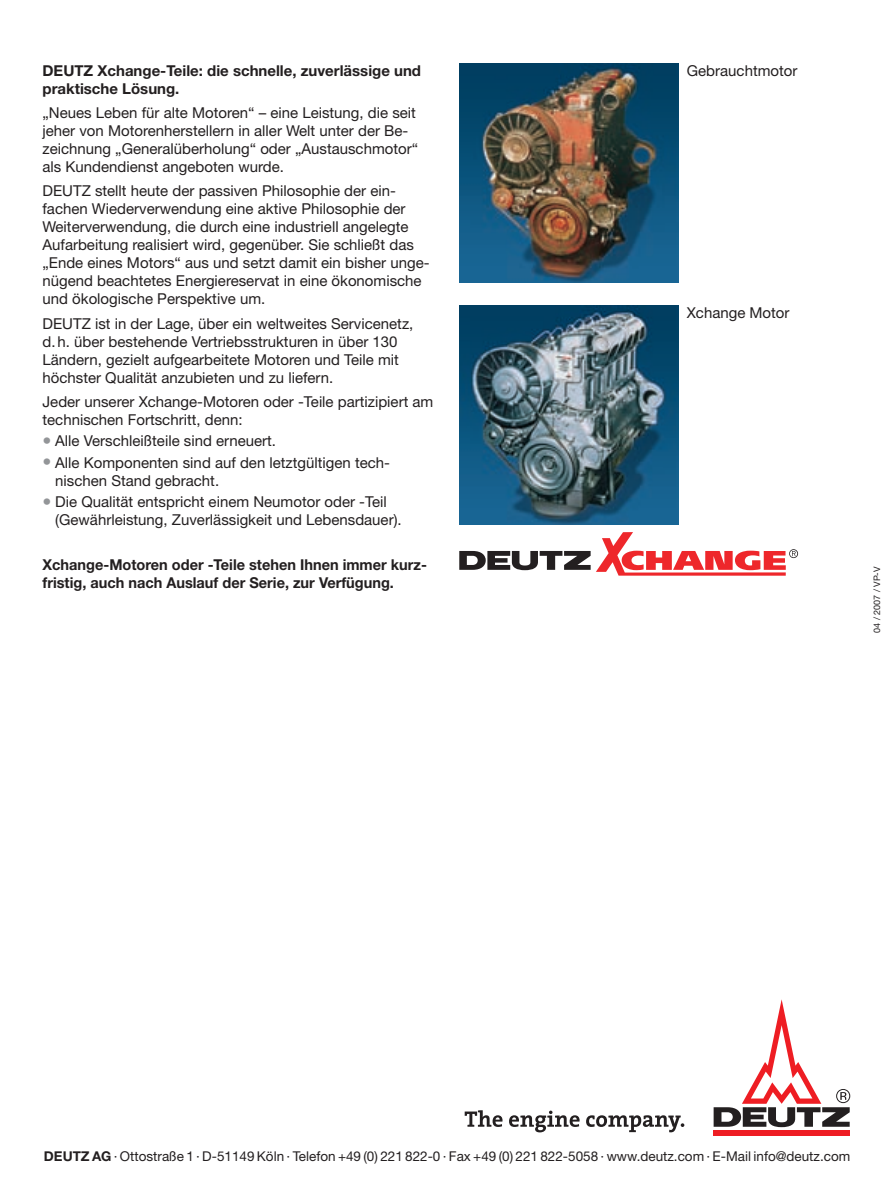
<style>
.page{position:relative;width:893px;height:1191px;background:#fff}
.page>*{position:absolute;margin:0;border:0;box-sizing:border-box;transform-origin:0 0}
.t1{font:15px/18px "Helvetica Neue";color:#231f20}
.t2{font:700 15px/18px "Helvetica Neue";color:#231f20}
.t3{font:13.5px "Helvetica Neue";color:#231f20}
.t4{font:9px "Helvetica Neue";color:#231f20}
.s1{font-size:18px;color:#939598}
.s2{font-weight:700}
</style>
<div class="page">
<div style="left:714px;top:1130px;width:136px;height:5px;background:#ee1d23"></div>
<svg style="left:714px;top:999px;width:136px;height:128px"></svg>
<svg style="left:465px;top:1110px;width:37px;height:17px"></svg>
<svg style="left:509px;top:1110px;width:71px;height:22px"></svg>
<svg style="left:586px;top:1115px;width:98px;height:17px"></svg>
<img style="left:459px;top:306px;width:219px;height:219px">
<img style="left:459px;top:64px;width:219px;height:219px">
<svg style="left:459px;top:532px;width:339px;height:43px"></svg>
<p class="t1" style="left:687px;top:61px;width:112px">Gebrauchtmotor</p>
<p class="t2" style="left:43px;top:61px;width:380px">DEUTZ Xchange-Teile: die schnelle, zuverlässige und praktische Lösung.</p>
<p class="t1" style="left:43px;top:103px;width:377px">„Neues Leben für alte Motoren“ – eine Leistung, die seit jeher von Motorenherstellern in aller Welt unter der Be&shy;zeichnung „Generalüberholung“ oder „Austauschmotor“ als Kundendienst angeboten wurde.</p>
<p class="t1" style="left:43px;top:182px;width:389px">DEUTZ stellt heute der passiven Philosophie der ein&shy;fachen Wiederverwendung eine aktive Philosophie der Weiterverwendung, die durch eine industriell angelegte Aufarbeitung realisiert wird, gegenüber. Sie schließt das „Ende eines Motors“ aus und setzt damit ein bisher unge&shy;nügend beachtetes Energiereservat in eine ökonomische und ökologische Perspektive um.</p>
<p class="t1" style="left:43px;top:314px;width:372px">DEUTZ ist in der Lage, über ein weltweites Servicenetz, d.h. über bestehende Vertriebsstrukturen in über 130<br>Ländern, gezielt aufgearbeitete Motoren und Teile mit höchster Qualität anzubieten und zu liefern.</p>
<p class="t1" style="left:43px;top:392px;width:392px">Jeder unserer Xchange-Motoren oder -Teile partizipiert am technischen Fortschritt, denn:</p>
<p class="t1" style="left:43px;top:432px;width:235px"><span class="s1">•</span> Alle Verschleißteile sind erneuert.</p>
<p class="t1" style="left:55px;top:453px;width:336px;text-indent:-13px"><span class="s1">•</span> Alle Komponenten sind auf den letztgültigen tech&shy;nischen Stand gebracht.</p>
<p class="t1" style="left:55px;top:492px;width:348px;text-indent:-13px"><span class="s1">•</span> Die Qualität entspricht einem Neumotor oder -Teil (Gewährleistung, Zuverlässigkeit und Lebensdauer).</p>
<p class="t2" style="left:43px;top:555px;width:386px">Xchange-Motoren oder -Teile stehen Ihnen immer kurz&shy;fristig, auch nach Auslauf der Serie, zur Verfügung.</p>
<p class="t4" style="left:872px;top:633px;width:68px;rotate:-90deg">04 / 2007 / VP-V</p>
<p class="t1" style="left:687px;top:303px;width:104px">Xchange Motor</p>
<p class="t3" style="left:44px;top:1148px;width:808px"><span class="s2">DEUTZ AG</span> · Ottostraße 1 · D-51149 Köln · Telefon +49 (0) 221 822-0 · Fax +49 (0) 221 822-5058 · www.deutz.com · E-Mail info@deutz.com</p>
</div>
